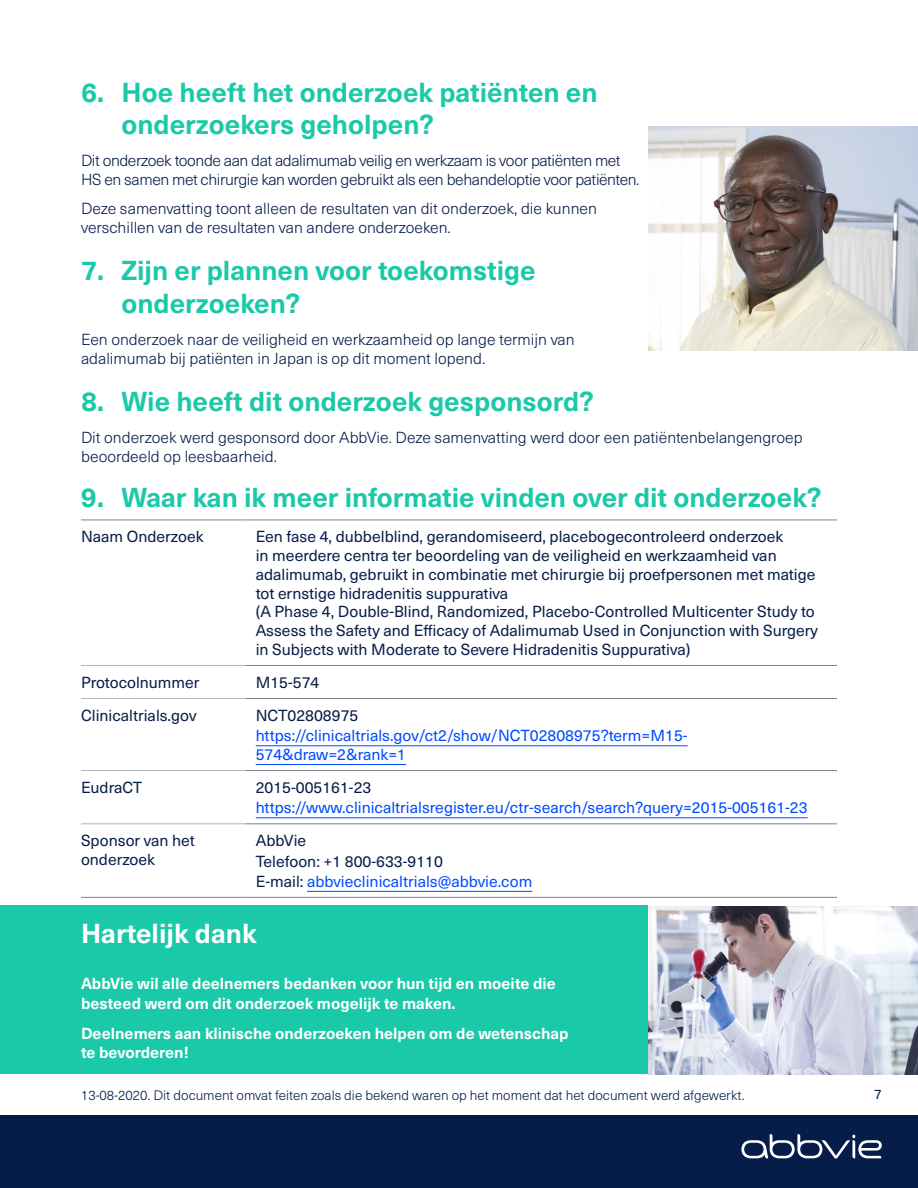
<style>
.page{position:relative;width:918px;height:1188px;background:#fff}
.page>*{position:absolute;margin:0;border:0;box-sizing:border-box;transform-origin:0 0}
.t1{font:700 27px/32.4px "Neue Haas Unica Pro";color:#1ac9a8}
.t2{font:700 27px "Neue Haas Unica Pro";color:#fff}
.t3{font:15.75px/18.8px "Neue Haas Unica Pro";color:#071d49}
.t4{font:300 15.75px/18.8px "Neue Haas Unica Pro";color:#071d49}
.t5{font:700 15.75px/19.5px "Neue Haas Unica Pro";color:#fff}
.t6{font:15.75px/18.8px "Neue Haas Unica Pro";color:#004bff}
.t7{font:300 15.75px/18.8px "Neue Haas Unica Pro";letter-spacing:-.025em;color:#071d49}
.t8{font:300 13.5px "Neue Haas Unica Pro";color:#071d49}
.t9{font:13.5px "Neue Haas Unica Pro";color:#071d49}
.s1{color:#004bff}
</style>
<div class="page">
<img style="left:648px;top:126px;width:270px;height:225px">
<img style="left:648px;top:906px;width:270px;height:168px">
<div style="left:0;top:1115px;width:918px;height:73px;background:#071d49"></div>
<div style="left:0;top:906px;width:648px;height:168px;background:#1ac9a8"></div>
<hr style="left:81px;top:520px;width:164px;height:1px;background:#808285">
<hr style="left:245px;top:520px;width:592px;height:1px;background:#808285">
<hr style="left:81px;top:665px;width:164px;height:1px;background:#b3b4b6">
<hr style="left:245px;top:665px;width:592px;height:1px;background:#808285">
<hr style="left:81px;top:698px;width:164px;height:1px;background:#b3b4b6">
<hr style="left:245px;top:698px;width:592px;height:1px;background:#808285">
<hr style="left:81px;top:770px;width:164px;height:1px;background:#b3b4b6">
<hr style="left:245px;top:770px;width:592px;height:1px;background:#808285">
<hr style="left:81px;top:824px;width:164px;height:1px;background:#b3b4b6">
<hr style="left:81px;top:897px;width:164px;height:1px;background:#808285">
<hr style="left:245px;top:824px;width:592px;height:1px;background:#808285">
<hr style="left:245px;top:897px;width:592px;height:1px;background:#808285">
<hr style="left:256px;top:745px;width:432px;height:1px;background:#004bff">
<hr style="left:256px;top:764px;width:150px;height:1px;background:#004bff">
<hr style="left:256px;top:817px;width:552px;height:1px;background:#004bff">
<hr style="left:307px;top:891px;width:225px;height:1px;background:#004bff">
<svg style="left:741px;top:1134px;width:141px;height:25px"></svg>
<h1 class="t1" style="left:122px;top:76px;width:478px;text-indent:-40px">6. Hoe heeft het onderzoek patiënten en onderzoekers geholpen?</h1>
<p class="t7" style="left:81px;top:152px;width:560px">Dit onderzoek toonde aan dat adalimumab veilig en werkzaam is voor patiënten met<br>HS en samen met chirurgie kan worden gebruikt als een behandeloptie voor patiënten.</p>
<p class="t4" style="left:81px;top:200px;width:517px">Deze samenvatting toont alleen de resultaten van dit onderzoek, die kunnen verschillen van de resultaten van andere onderzoeken.</p>
<h1 class="t1" style="left:122px;top:255px;width:416px;text-indent:-40px">7. Zijn er plannen voor toekomstige onderzoeken?</h1>
<p class="t4" style="left:81px;top:330px;width:495px">Een onderzoek naar de veiligheid en werkzaamheid op lange termijn van adalimumab bij patiënten in Japan is op dit moment lopend.</p>
<h1 class="t1" style="left:81px;top:386px;width:514px">8. Wie heeft dit onderzoek gesponsord?</h1>
<p class="t4" style="left:81px;top:429px;width:723px">Dit onderzoek werd gesponsord door AbbVie. Deze samenvatting werd door een patiëntenbelangengroep beoordeeld op leesbaarheid.</p>
<h1 class="t1" style="left:81px;top:481px;width:742px">9. Waar kan ik meer informatie vinden over dit onderzoek?</h1>
<p class="t3" style="left:81px;top:528px;width:124px">Naam Onderzoek</p>
<p class="t3" style="left:256px;top:528px;width:564px">Een fase 4, dubbelblind, gerandomiseerd, placebogecontroleerd onderzoek<br>in meerdere centra ter beoordeling van de veiligheid en werkzaamheid van adalimumab, gebruikt in combinatie met chirurgie bij proefpersonen met matige tot ernstige hidradenitis suppurativa<br>(A Phase 4, Double-Blind, Randomized, Placebo-Controlled Multicenter Study to Assess the Safety and Efficacy of Adalimumab Used in Conjunction with Surgery in Subjects with Moderate to Severe Hidradenitis Suppurativa)</p>
<p class="t3" style="left:81px;top:673px;width:120px">Protocolnummer</p>
<p class="t3" style="left:256px;top:673px;width:65px">M15-574</p>
<p class="t3" style="left:81px;top:706px;width:117px">Clinicaltrials.gov</p>
<p class="t3" style="left:256px;top:706px;width:104px">NCT02808975</p>
<p class="t6" style="left:256px;top:727px;width:433px">https://clinicaltrials.gov/ct2/show/NCT02808975?term=M15-<br>574&amp;draw=2&amp;rank=1</p>
<p class="t3" style="left:81px;top:778px;width:63px">EudraCT</p>
<p class="t3" style="left:256px;top:778px;width:117px">2015-005161-23</p>
<p class="t6" style="left:256px;top:799px;width:553px">https://www.clinicaltrialsregister.eu/ctr-search/search?query=2015-005161-23</p>
<p class="t3" style="left:81px;top:832px;width:115px">Sponsor van het onderzoek</p>
<p class="t3" style="left:256px;top:831px;width:278px;line-height:20.2px">AbbVie<br>Telefoon: +1 800-633-9110<br>E-mail: <span class="s1">abbvieclinicaltrials@abbvie.com</span></p>
<h1 class="t2" style="left:81px;top:917px;width:177px">Hartelijk dank</h1>
<p class="t5" style="left:81px;top:974px;width:476px">AbbVie wil alle deelnemers bedanken voor hun tijd en moeite die besteed werd om dit onderzoek mogelijk te maken.</p>
<p class="t5" style="left:81px;top:1024px;width:489px">Deelnemers aan klinische onderzoeken helpen om de wetenschap te bevorderen!</p>
<p class="t8" style="left:81px;top:1087px;width:665px">13-08-2020. Dit document omvat feiten zoals die bekend waren op het moment dat het document werd afgewerkt.</p>
<p class="t9" style="left:874px;top:1086px;width:9px">7</p>
</div>
